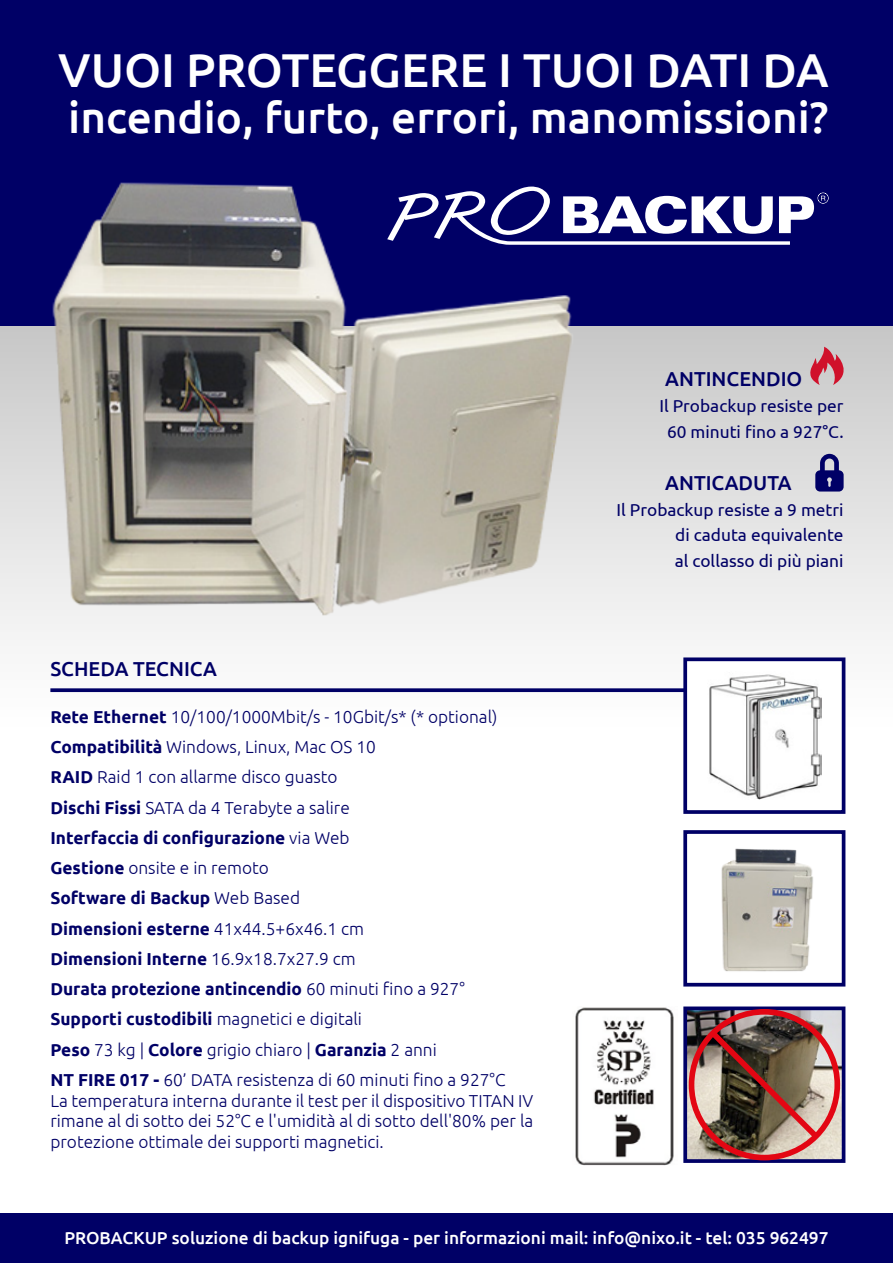
<style>
.page{position:relative;width:893px;height:1263px;background:#fff}
.page>*{position:absolute;margin:0;border:0;box-sizing:border-box;transform-origin:0 0}
.t1{font:500 47.55px "Ubuntu";color:#fff}
.t2{font:500 43.95px "Ubuntu";color:#fff}
.t3{font:500 20.1px "Ubuntu";color:#006}
.t4{font:300 17.25px/30.3px "Ubuntu";color:#006}
.t5{font:17.25px/26px "Ubuntu";color:#006;text-align:center}
.t6{font:500 17.25px "Ubuntu";color:#fff}
.s1{font-weight:700}
</style>
<div class="page">
<div style="left:0;top:325px;width:893px;height:409px;background:linear-gradient(to bottom,#c8c8c8,#fff)"></div>
<div style="left:0;top:0;width:893px;height:325px;background:#006"></div>
<svg style="left:691px;top:192px;width:138px;height:53px"></svg>
<svg style="left:809px;top:347px;width:45px;height:38px;background:#cd8c95"></svg>
<svg style="left:815px;top:454px;width:29px;height:37px"></svg>
<img style="left:0;top:182px;width:691px;height:552px">
<div style="left:0;top:1214px;width:893px;height:49px;background:#006"></div>
<svg style="left:50px;top:688px;width:633px;height:4px;background:#151573"></svg>
<img style="left:683px;top:769px;width:163px;height:279px">
<div style="left:683px;top:657px;width:162px;height:157px;background:#fff;border:4px solid #006"></div>
<img style="left:688px;top:1011px;width:152px;height:147px">
<div style="left:683px;top:1006px;width:162px;height:157px;border:4px solid #006"></div>
<div style="left:683px;top:830px;width:162px;height:156px;border:4px solid #006"></div>
<img style="left:709px;top:674px;width:112px;height:125px">
<img style="left:575px;top:1007px;width:99px;height:159px">
<div style="left:689px;top:1009px;width:151px;height:151px;border:6px solid #e30613;border-radius:50%"></div>
<svg style="left:704px;top:1024px;width:121px;height:121px;background:#7d6153"></svg>
<h1 class="t1" style="left:58px;top:40px;width:772px">VUOI PROTEGGERE I TUOI DATI DA</h1>
<h2 class="t2" style="left:68px;top:90px;width:762px">incendio, furto, errori, manomissioni?</h2>
<p class="t3" style="left:50px;top:656px;width:168px">SCHEDA TECNICA</p>
<p class="t4" style="left:50px;top:701px;width:457px"><span class="s1">Rete Ethernet</span> 10/100/1000Mbit/s - 10Gbit/s* (* optional)<br><span class="s1">Compatibilità</span> Windows, Linux, Mac OS 10<br><span class="s1">RAID</span> Raid 1 con allarme disco guasto<br><span class="s1">Dischi Fissi</span> SATA da 4 Terabyte a salire<br><span class="s1">Interfaccia di configurazione</span> via Web<br><span class="s1">Gestione</span> onsite e in remoto<br><span class="s1">Software di Backup</span> Web Based<br><span class="s1">Dimensioni esterne</span> 41x44.5+6x46.1 cm<br><span class="s1">Dimensioni Interne</span> 16.9x18.7x27.9 cm<br><span class="s1">Durata protezione antincendio</span> 60 minuti fino a 927° <span class="s1">Supporti custodibili</span> magnetici e digitali<br><span class="s1">Peso</span> 73 kg | <span class="s1">Colore</span> grigio chiaro | <span class="s1">Garanzia</span> 2 anni<br><span class="s1">NT FIRE 017 -</span> 60’ DATA resistenza di 60 minuti fino a 927°C</p>
<p class="t4" style="left:50px;top:1090px;width:484px;line-height:20.7px;text-align:justify">La temperatura interna durante il test per il dispositivo TITAN IV rimane al di sotto dei 52°C e l'umidità al di sotto dell'80% per la protezione ottimale dei supporti magnetici.</p>
<p class="t3" style="left:665px;top:366px;width:139px">ANTINCENDIO</p>
<p class="t5" style="left:659px;top:392px;width:186px">Il Probackup resiste per<br>60 minuti fino a 927°C.</p>
<p class="t3" style="left:665px;top:470px;width:128px">ANTICADUTA</p>
<p class="t5" style="left:675px;top:496px;width:170px;text-align:justify;text-indent:-58px">Il Probackup resiste a 9 metri di caduta equivalente al collasso di più piani</p>
<p class="t6" style="left:64px;top:1227px;width:766px">PROBACKUP soluzione di backup ignifuga - per informazioni mail: info@nixo.it - tel: 035 962497</p>
</div>
